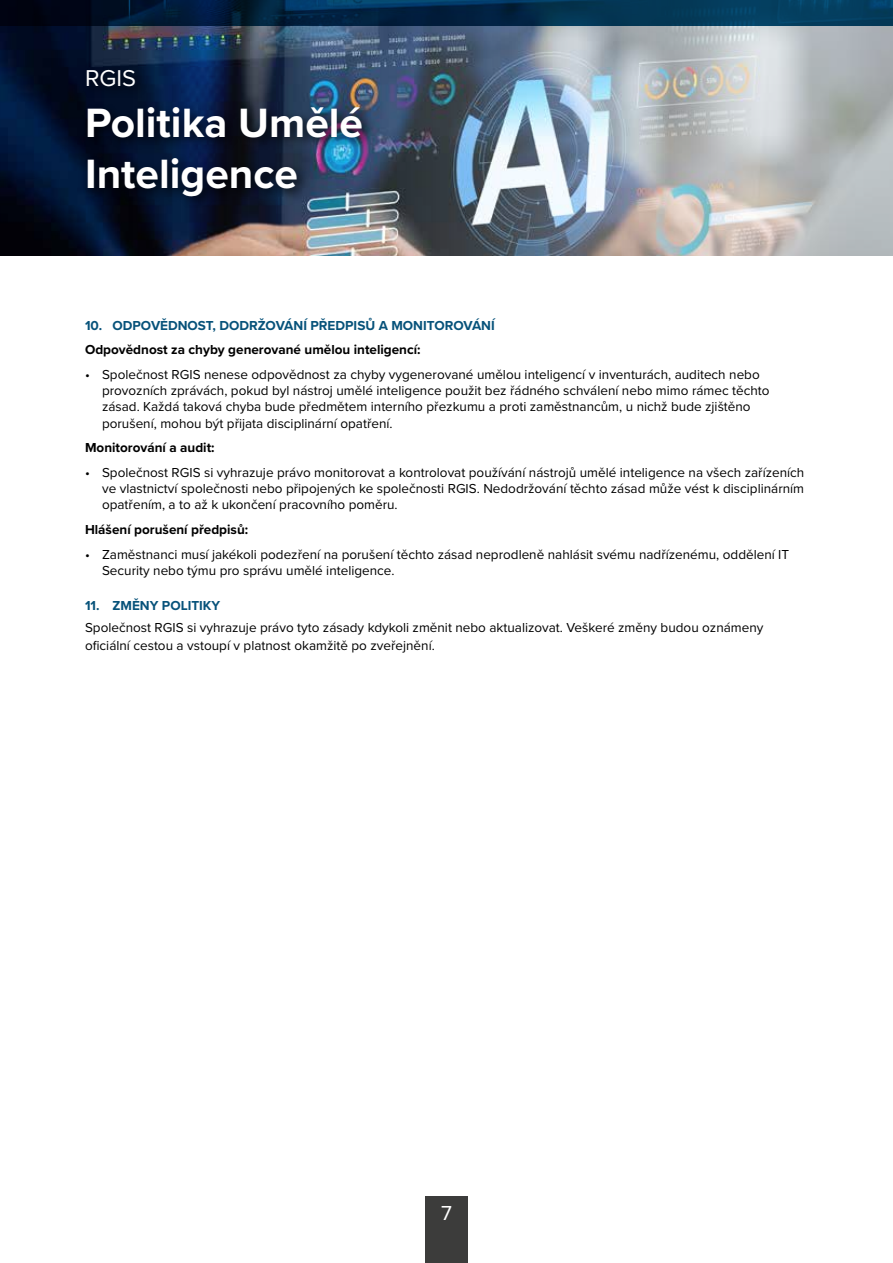
<style>
.page{position:relative;width:893px;height:1263px;background:#fff}
.page>*{position:absolute;margin:0;border:0;box-sizing:border-box;transform-origin:0 0}
.t1{font:700 42.45px/50.8px "Proxima Nova";color:#fff}
.t2{font:23.7px "Proxima Nova";color:#fff}
.t3{font:21px "Proxima Nova";color:#fff}
.t4{font:13.5px/16.2px "Proxima Nova";color:#000}
.t5{font:700 13.5px "Proxima Nova";color:#000}
.t6{font:700 13.5px "Proxima Nova";color:#07527a}
</style>
<div class="page">
<div style="left:425px;top:1196px;width:43px;height:67px;background:#3c3c3b"></div>
<img style="left:0;top:26px;width:893px;height:229px">
<svg style="left:0;top:0;width:893px;height:26px;background:#022846"></svg>
<div style="left:82px;top:65px;width:292px;height:144px;background:#000;opacity:.75"></div>
<h2 class="t2" style="left:85px;top:60px;width:52px">RGIS</h2>
<h1 class="t1" style="left:85px;top:96px;width:279px">Politika Umělé<br>Inteligence</h1>
<p class="t6" style="left:85px;top:315px;width:411px">10. ODPOVĚDNOST, DODRŽOVÁNÍ PŘEDPISŮ A MONITOROVÁNÍ</p>
<p class="t5" style="left:85px;top:340px;width:337px">Odpovědnost za chyby generované umělou inteligencí:</p>
<p class="t4" style="left:102px;top:366px;width:669px;text-indent:-17px">• Společnost RGIS nenese odpovědnost za chyby vygenerované umělou inteligencí v inventurách, auditech nebo provozních zprávách, pokud byl nástroj umělé inteligence použit bez řádného schválení nebo mimo rámec těchto zásad. Každá taková chyba bude předmětem interního přezkumu a proti zaměstnancům, u nichž bude zjištěno porušení, mohou být přijata disciplinární opatření.</p>
<p class="t5" style="left:85px;top:438px;width:131px">Monitorování a audit:</p>
<p class="t4" style="left:102px;top:464px;width:704px;text-align:justify;text-indent:-17px">• Společnost RGIS si vyhrazuje právo monitorovat a kontrolovat používání nástrojů umělé inteligence na všech zařízeních ve vlastnictví společnosti nebo připojených ke společnosti RGIS. Nedodržování těchto zásad může vést k disciplinárním opatřením, a to až k ukončení pracovního poměru.</p>
<p class="t5" style="left:85px;top:520px;width:165px">Hlášení porušení předpisů:</p>
<p class="t4" style="left:102px;top:546px;width:689px;text-indent:-17px">• Zaměstnanci musí jakékoli podezření na porušení těchto zásad neprodleně nahlásit svému nadřízenému, oddělení IT<br>Security nebo týmu pro správu umělé inteligence.</p>
<p class="t6" style="left:85px;top:595px;width:137px">11. ZMĚNY POLITIKY</p>
<p class="t4" style="left:85px;top:618px;width:680px;line-height:18px">Společnost RGIS si vyhrazuje právo tyto zásady kdykoli změnit nebo aktualizovat. Veškeré změny budou oznámeny oficiální cestou a vstoupí v platnost okamžitě po zveřejnění.</p>
<h3 class="t3" style="left:441px;top:1198px;width:12px">7</h3>
</div>
